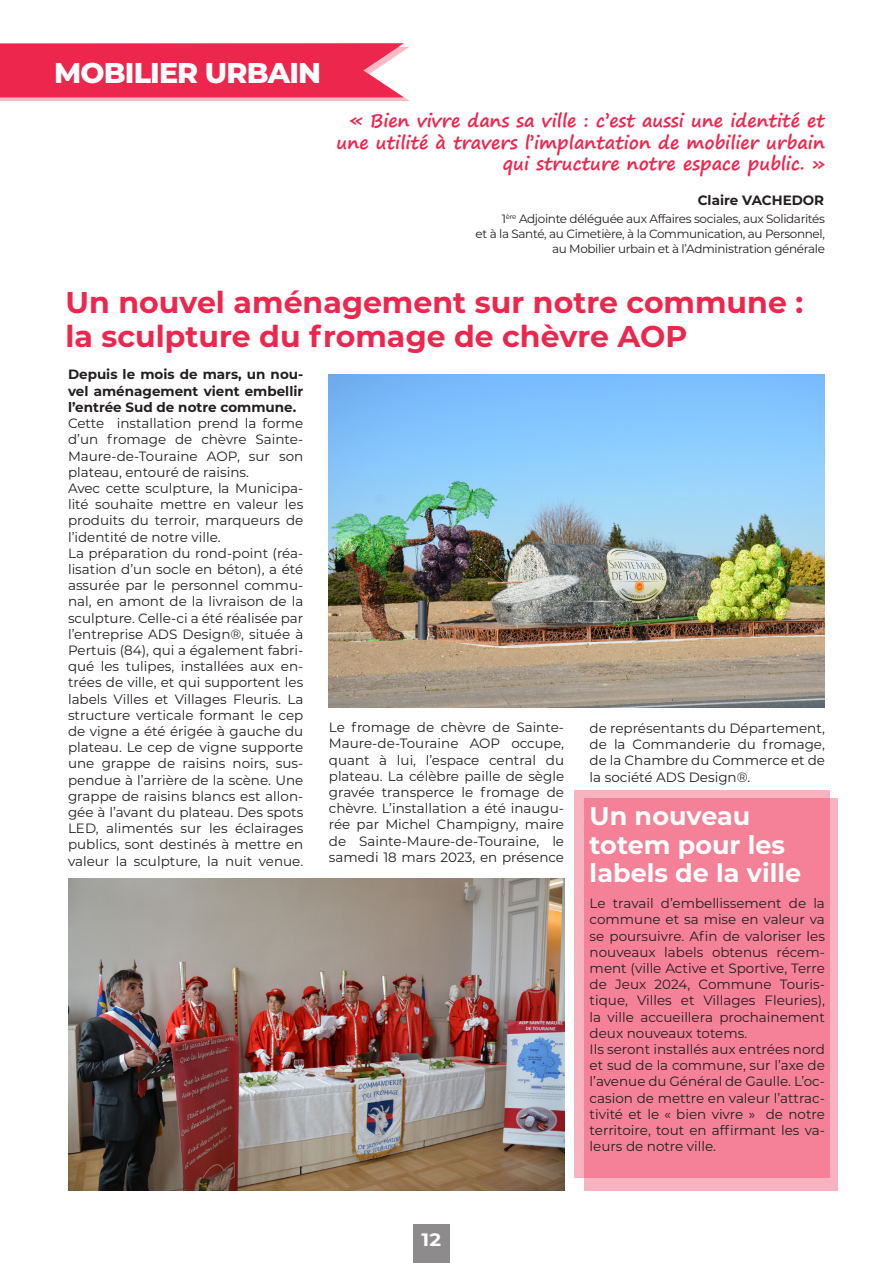
<style>
.page{position:relative;width:893px;height:1263px;background:#fff}
.page>*{position:absolute;margin:0;border:0;box-sizing:border-box;transform-origin:0 0}
.t1{font:700 30px "Montserrat";color:#ed264d}
.t2{font:800 28.5px "Montserrat";letter-spacing:-.03em;color:#fff}
.t3{font:700 25.5px/28.5px "Montserrat";color:#fff}
.t4{font:700 18px/21.6px "Segoe Print";color:#ed264d;text-align:right}
.t5{font:700 18px "Montserrat";color:#fff;scale:1.1 1}
.t6{font:13.5px/16.2px "Montserrat";color:#231f20;text-align:justify}
.t7{font:700 13.5px/16.2px "Montserrat";color:#231f20;text-align:justify}
.t8{font:12px/15px "Montserrat";letter-spacing:-.03em;color:#231f20;text-align:right}
</style>
<div class="page">
<div style="left:414px;top:1224px;width:36px;height:39px;background:#8d8b8b"></div>
<svg style="left:0;top:43px;width:410px;height:58px;background:#ee3b5e"></svg>
<img style="left:329px;top:374px;width:496px;height:333px">
<div style="left:584px;top:798px;width:254px;height:393px;background:linear-gradient(to right,#f8b3c0,#f8b3c0)"></div>
<div style="left:574px;top:790px;width:255px;height:388px;background:#f48197"></div>
<img style="left:68px;top:878px;width:496px;height:313px">
<p class="t2" style="left:54px;top:52px;width:268px">MOBILIER URBAIN</p>
<p class="t4" style="left:336px;top:109px;width:490px">« Bien vivre dans sa ville : c’est aussi une identité et une utilité à travers l’implantation de mobilier urbain qui structure notre espace public. »</p>
<p class="t7" style="left:698px;top:191px;width:128px">Claire VACHEDOR</p>
<p class="t8" style="left:502px;top:211px;width:325px">1<sup>ère</sup> Adjointe déléguée aux Affaires sociales, aux Solidarités</p>
<p class="t8" style="left:475px;top:226px;width:351px">et à la Santé, au Cimetière, à la Communication, au Personnel, au Mobilier urbain et à l’Administration générale</p>
<p class="t1" style="left:66px;top:281px;width:739px">Un nouvel aménagement sur notre commune :</p>
<p class="t1" style="left:66px;top:315px;width:623px">la sculpture du fromage de chèvre AOP</p>
<p class="t7" style="left:68px;top:366px;width:237px">Depuis le mois de mars, un nou&shy;vel aménagement vient embellir l’entrée Sud de notre commune.</p>
<p class="t6" style="left:68px;top:415px;width:237px">Cette installation prend la forme d’un fromage de chèvre Sainte-Maure-de-Touraine AOP, sur son plateau, entouré de raisins.</p>
<p class="t6" style="left:68px;top:479px;width:237px">Avec cette sculpture, la Municipa&shy;lité souhaite mettre en valeur les produits du terroir, marqueurs de l’identité de notre ville.</p>
<p class="t6" style="left:68px;top:544px;width:237px">La préparation du rond-point (réa&shy;lisation d’un socle en béton), a été assurée par le personnel commu&shy;nal, en amont de la livraison de la sculpture. Celle-ci a été réalisée par l’entreprise ADS Design®, située à Pertuis (84), qui a également fabri&shy;qué les tulipes, installées aux en&shy;trées de ville, et qui supportent les labels Villes et Villages Fleuris. La structure verticale formant le cep de vigne a été érigée à gauche du plateau. Le cep de vigne supporte une grappe de raisins noirs, sus&shy;pendue à l’arrière de la scène. Une grappe de raisins blancs est allon&shy;gée à l’avant du plateau. Des spots LED, alimentés sur les éclairages publics, sont destinés à mettre en valeur la sculpture, la nuit venue.</p>
<p class="t6" style="left:329px;top:719px;width:237px">Le fromage de chèvre de Sainte-Maure-de-Touraine AOP occupe, quant à lui, l’espace central du plateau. La célèbre paille de sègle gravée transperce le fromage de chèvre. L’installation a été inaugu&shy;rée par Michel Champigny, maire de Sainte-Maure-de-Touraine, le samedi 18 mars 2023, en présence</p>
<p class="t6" style="left:590px;top:720px;width:237px">de représentants du Département, de la Commanderie du fromage, de la Chambre du Commerce et de la société ADS Design®.</p>
<p class="t3" style="left:590px;top:800px;width:213px">Un nouveau totem pour les labels de la ville</p>
<p class="t6" style="left:590px;top:895px;width:237px">Le travail d’embellissement de la commune et sa mise en valeur va se poursuivre. Afin de valoriser les nouveaux labels obtenus récem&shy;ment (ville Active et Sportive, Terre de Jeux 2024, Commune Touris&shy;tique, Villes et Villages Fleuries), la ville accueillera prochainement deux nouveaux totems.</p>
<p class="t6" style="left:590px;top:1041px;width:237px">Ils seront installés aux entrées nord et sud de la commune, sur l’axe de l’avenue du Général de Gaulle. L’oc&shy;casion de mettre en valeur l’attrac&shy;tivité et le « bien vivre » de notre territoire, tout en affirmant les va&shy;leurs de notre ville.</p>
<h3 class="t5" style="left:422px;top:1226px;width:19px">12</h3>
</div>
